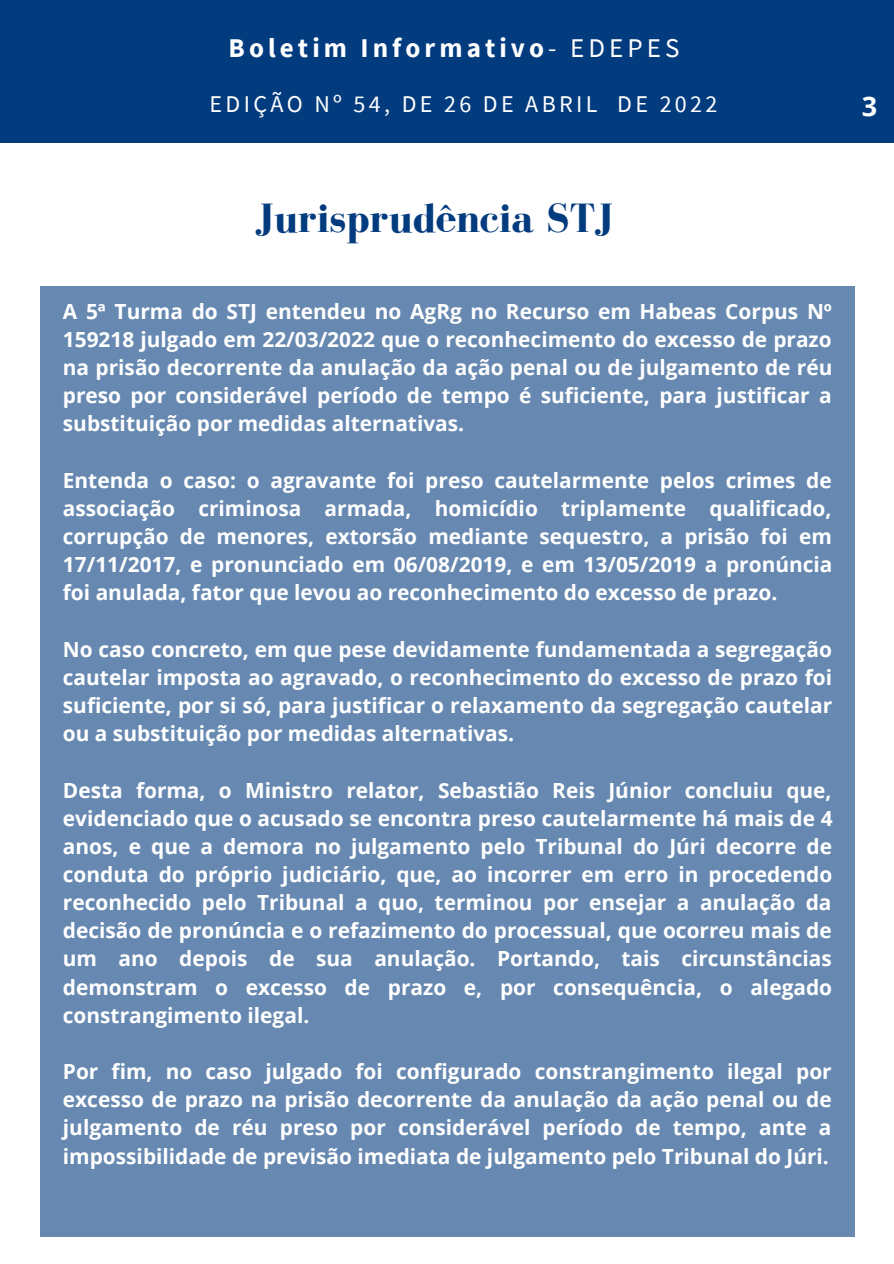
<style>
.page{position:relative;width:894px;height:1264px;background:#fff}
.page>*{position:absolute;margin:0;border:0;box-sizing:border-box;transform-origin:0 0}
.t1{font:700 42px "Bodoni FLF";color:#023b7e}
.t2{font:700 27px "Source Sans Pro";letter-spacing:.15em;color:#fff}
.t3{font:700 27px "Open Sans";color:#fff}
.t4{font:700 24px "Source Sans Pro";letter-spacing:.14em;color:#fff}
.t5{font:24px "Source Sans Pro";letter-spacing:.14em;color:#fff}
.t6{font:700 20.85px/28.2px "Open Sans";color:#fff;text-align:justify}
.s1{font-weight:400}
</style>
<div class="page">
<div style="left:0;top:0;width:893px;height:143px;background:#023b7e"></div>
<div style="left:40px;top:286px;width:814px;height:950px;background:#6789b1"></div>
<p class="t4" style="left:183px;top:30px;width:543px">EDIÇÃO 01, DE 01 DE SETEMBRO DE 2020</p>
<p class="t5" style="left:209px;top:88px;width:509px">EDIÇÃO Nº 54, DE 26 DE ABRIL DE 2022</p>
<p class="t2" style="left:228px;top:31px;width:452px">Boletim Informativo<span class="s1">- EDEPES</span></p>
<p class="t3" style="left:861px;top:87px;width:17px">3</p>
<p class="t1" style="left:255px;top:195px;width:359px">Jurisprudência STJ</p>
<p class="t6" style="left:63px;top:296px;width:770px">A 5ª Turma do STJ entendeu no AgRg no Recurso em Habeas Corpus Nº 159218 julgado em 22/03/2022 que o reconhecimento do excesso de prazo na prisão decorrente da anulação da ação penal ou de julgamento de réu preso por considerável período de tempo é suficiente, para justificar a substituição por medidas alternativas.</p>
<p class="t6" style="left:63px;top:465px;width:770px">Entenda o caso: o agravante foi preso cautelarmente pelos crimes de associação criminosa armada, homicídio triplamente qualificado, corrupção de menores, extorsão mediante sequestro, a prisão foi em 17/11/2017, e pronunciado em 06/08/2019, e em 13/05/2019 a pronúncia foi anulada, fator que levou ao reconhecimento do excesso de prazo.</p>
<p class="t6" style="left:63px;top:634px;width:770px">No caso concreto, em que pese devidamente fundamentada a segregação cautelar imposta ao agravado, o reconhecimento do excesso de prazo foi suficiente, por si só, para justificar o relaxamento da segregação cautelar ou a substituição por medidas alternativas.</p>
<p class="t6" style="left:63px;top:775px;width:771px">Desta forma, o Ministro relator, Sebastião Reis Júnior concluiu que, evidenciado que o acusado se encontra preso cautelarmente há mais de 4 anos, e que a demora no julgamento pelo Tribunal do Júri decorre de conduta do próprio judiciário, que, ao incorrer em erro in procedendo reconhecido pelo Tribunal a quo, terminou por ensejar a anulação da decisão de pronúncia e o refazimento do processual, que ocorreu mais de um ano depois de sua anulação. Portando, tais circunstâncias demonstram o excesso de prazo e, por consequência, o alegado constrangimento ilegal.</p>
<p class="t6" style="left:63px;top:1056px;width:770px">Por fim, no caso julgado foi configurado constrangimento ilegal por excesso de prazo na prisão decorrente da anulação da ação penal ou de julgamento de réu preso por considerável período de tempo, ante a impossibilidade de previsão imediata de julgamento pelo Tribunal do Júri.</p>
</div>
